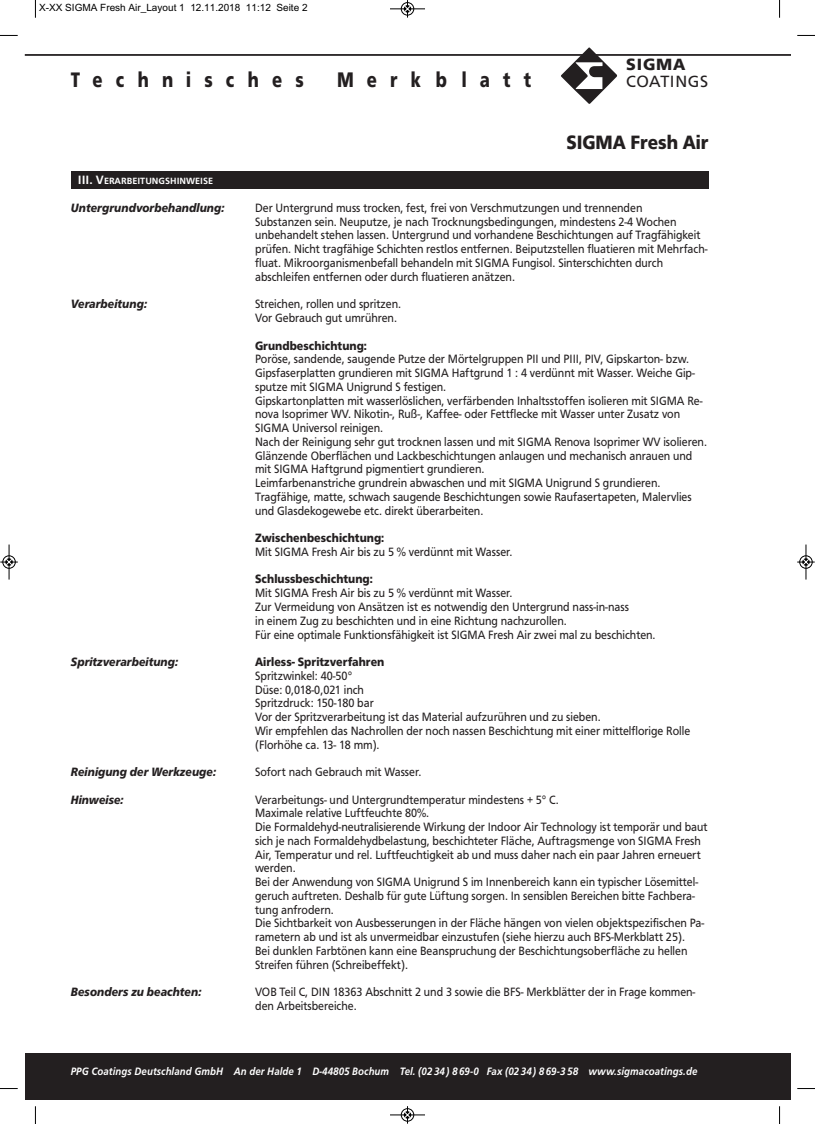
<style>
.page{position:relative;width:815px;height:1124px;background:#fff}
.page>*{position:absolute;margin:0;border:0;box-sizing:border-box;transform-origin:0 0}
.t1{font:700 21.88px "Frutus T";letter-spacing:.75em;color:#231f20;scale:.8 1}
.t2{font:700 20px "Frutus T";color:#231f20;scale:.9 1}
.t3{font:16.88px "Frutus T";color:#231f20}
.t4{font:700 16.88px "Frutus T";color:#231f20}
.t5{font:12.5px/13.8px "Frutus T";color:#231f20;scale:.9 1}
.t6{font:italic 700 12.5px "Frutus T";color:#231f20;scale:.9 1}
.t7{font:700 12.5px "Frutus T";color:#231f20;scale:.9 1}
.t8{font:italic 500 11.12px "Frutus T";letter-spacing:.01em;color:#fff;scale:.9 1}
.t9{font:10px "Arial";color:#000}
.t10{font:500 9.38px "Frutus T";color:#fff}
.s1{font-size:12.5px}
</style>
<div class="page">
<div style="left:25px;top:1052px;width:765px;height:46px;background:#231f20"></div>
<hr style="left:25px;top:54px;width:765px;height:2px;background:#231f20">
<svg style="left:561px;top:47px;width:56px;height:57px"></svg>
<div style="left:71px;top:171px;width:638px;height:18px;background:#231f20"></div>
<svg style="left:35px;top:0;width:1px;height:18px"></svg>
<svg style="left:0;top:35px;width:18px;height:1px"></svg>
<svg style="left:779px;top:0;width:1px;height:18px"></svg>
<svg style="left:797px;top:35px;width:18px;height:1px"></svg>
<svg style="left:35px;top:1106px;width:1px;height:17px"></svg>
<svg style="left:0;top:1088px;width:18px;height:1px"></svg>
<svg style="left:779px;top:1106px;width:1px;height:17px"></svg>
<svg style="left:797px;top:1088px;width:18px;height:1px"></svg>
<div style="left:401px;top:2px;width:13px;height:14px;border:1px solid #fff;border-radius:50%"></div>
<hr style="left:390px;top:9px;width:35px;height:1px;background:#000">
<div style="left:401px;top:2px;width:13px;height:13px;border:1px solid #000;border-radius:50%"></div>
<svg style="left:404px;top:0;width:7px;height:18px"></svg>
<hr style="left:390px;top:1114px;width:35px;height:1px;background:#000">
<div style="left:401px;top:1108px;width:13px;height:13px;border:1px solid #000;border-radius:50%"></div>
<svg style="left:404px;top:1106px;width:7px;height:17px"></svg>
<div style="left:2px;top:555px;width:14px;height:13px;border:1px solid #fff;border-radius:50%"></div>
<hr style="left:9px;top:544px;width:1px;height:35px;background:#000">
<div style="left:3px;top:555px;width:12px;height:13px;border:1px solid #000;border-radius:50%"></div>
<svg style="left:0;top:558px;width:18px;height:7px"></svg>
<div style="left:799px;top:555px;width:14px;height:13px;border:1px solid #fff;border-radius:50%"></div>
<hr style="left:806px;top:544px;width:1px;height:35px;background:#000">
<div style="left:800px;top:555px;width:12px;height:13px;border:1px solid #000;border-radius:50%"></div>
<svg style="left:797px;top:558px;width:18px;height:7px"></svg>
<p class="t9" style="left:39px;top:2px;width:270px">X-XX SIGMA Fresh Air_Layout 1 12.11.2018 11:12 Seite 2</p>
<h1 class="t1" style="left:71px;top:66px;width:293px">Technisches</h1>
<h1 class="t1" style="left:337px;top:66px;width:244px">Merkblatt</h1>
<p class="t10" style="left:78px;top:175px;width:137px"><span class="s1">III. V</span>ERARBEITUNGSHINWEISE</p>
<h3 class="t4" style="left:626px;top:55px;width:61px">SIGM A</h3>
<h3 class="t3" style="left:626px;top:71px;width:84px">C O A TIN GS</h3>
<h2 class="t2" style="left:566px;top:130px;width:160px">SIGMA Fresh Air</h2>
<p class="t6" style="left:71px;top:200px;width:172px">Untergrundvorbehandlung:</p>
<p class="t5" style="left:255px;top:201px;width:504px">Der Untergrund muss trocken, fest, frei von Verschmutzungen und trennenden<br>Substanzen sein. Neuputze, je nach Trocknungsbedingungen, mindestens 2-4 Wochen unbehandelt stehen lassen. Untergrund und vorhandene Beschichtungen auf Tragfähigkeit prüfen. Nicht tragfähige Schichten restlos entfernen. Beiputzstellen fluatieren mit Mehrfach&shy;fluat. Mikroorganismenbefall behandeln mit SIGMA Fungisol. Sinterschichten durch abschleifen entfernen oder durch fluatieren anätzen.</p>
<p class="t6" style="left:71px;top:296px;width:86px">Verarbeitung:</p>
<p class="t5" style="left:255px;top:297px;width:164px">Streichen, rollen und spritzen.<br>Vor Gebrauch gut umrühren.</p>
<p class="t7" style="left:255px;top:338px;width:126px">Grundbeschichtung:</p>
<p class="t5" style="left:255px;top:352px;width:504px">Poröse, sandende, saugende Putze der Mörtelgruppen PII und PIII, PIV, Gipskarton- bzw.<br>Gipsfaserplatten grundieren mit SIGMA Haftgrund 1 : 4 verdünnt mit Wasser. Weiche Gip&shy;sputze mit SIGMA Unigrund S festigen.<br>Gipskartonplatten mit wasserlöslichen, verfärbenden Inhaltsstoffen isolieren mit SIGMA Re&shy;nova Isoprimer WV. Nikotin-, Ruß-, Kaffee- oder Fettflecke mit Wasser unter Zusatz von SIGMA Universol reinigen.<br>Nach der Reinigung sehr gut trocknen lassen und mit SIGMA Renova Isoprimer WV isolieren.<br>Glänzende Oberflächen und Lackbeschichtungen anlaugen und mechanisch anrauen und mit SIGMA Haftgrund pigmentiert grundieren.<br>Leimfarbenanstriche grundrein abwaschen und mit SIGMA Unigrund S grundieren.<br>Tragfähige, matte, schwach saugende Beschichtungen sowie Raufasertapeten, Malervlies und Glasdekogewebe etc. direkt überarbeiten.</p>
<p class="t7" style="left:255px;top:530px;width:145px">Zwischenbeschichtung:</p>
<p class="t5" style="left:255px;top:544px;width:288px">Mit SIGMA Fresh Air bis zu 5 % verdünnt mit Wasser.</p>
<p class="t7" style="left:255px;top:571px;width:132px">Schlussbeschichtung:</p>
<p class="t5" style="left:255px;top:586px;width:446px">Mit SIGMA Fresh Air bis zu 5 % verdünnt mit Wasser.<br>Zur Vermeidung von Ansätzen ist es notwendig den Untergrund nass-in-nass<br>in einem Zug zu beschichten und in eine Richtung nachzurollen.<br>Für eine optimale Funktionsfähigkeit ist SIGMA Fresh Air zwei mal zu beschichten.</p>
<p class="t6" style="left:71px;top:654px;width:121px">Spritzverarbeitung:</p>
<p class="t7" style="left:255px;top:654px;width:145px">Airless- Spritzverfahren</p>
<p class="t5" style="left:255px;top:668px;width:485px">Spritzwinkel: 40-50°<br>Düse: 0,018-0,021 inch<br>Spritzdruck: 150-180 bar<br>Vor der Spritzverarbeitung ist das Material aufzurühren und zu sieben.<br>Wir empfehlen das Nachrollen der noch nassen Beschichtung mit einer mittelflorige Rolle (Florhöhe ca. 13- 18 mm).</p>
<p class="t6" style="left:71px;top:764px;width:163px">Reinigung der Werkzeuge:</p>
<p class="t5" style="left:255px;top:764px;width:186px">Sofort nach Gebrauch mit Wasser.</p>
<p class="t6" style="left:71px;top:791px;width:60px">Hinweise:</p>
<p class="t5" style="left:255px;top:792px;width:504px">Verarbeitungs- und Untergrundtemperatur mindestens + 5° C.<br>Maximale relative Luftfeuchte 80%.<br>Die Formaldehyd-neutralisierende Wirkung der Indoor Air Technology ist temporär und baut sich je nach Formaldehydbelastung, beschichteter Fläche, Auftragsmenge von SIGMA Fresh Air, Temperatur und rel. Luftfeuchtigkeit ab und muss daher nach ein paar Jahren erneuert werden.<br>Bei der Anwendung von SIGMA Unigrund S im Innenbereich kann ein typischer Lösemittel&shy;geruch auftreten. Deshalb für gute Lüftung sorgen. In sensiblen Bereichen bitte Fachbera&shy;tung anfrodern.<br>Die Sichtbarkeit von Ausbesserungen in der Fläche hängen von vielen objektspezifischen Pa&shy;rametern ab und ist als unvermeidbar einzustufen (siehe hierzu auch BFS-Merkblatt 25).<br>Bei dunklen Farbtönen kann eine Beanspruchung der Beschichtungsoberfläche zu hellen Streifen führen (Schreibeffekt).</p>
<p class="t6" style="left:71px;top:984px;width:147px">Besonders zu beachten:</p>
<p class="t5" style="left:255px;top:984px;width:491px">VOB Teil C, DIN 18363 Abschnitt 2 und 3 sowie die BFS- Merkblätter der in Frage kommen&shy;den Arbeitsbereiche.</p>
<p class="t8" style="left:71px;top:1064px;width:698px">PPG Coatings Deutschland GmbH An der Halde 1 D-44805 Bochum Tel. (02 34) 869-0 Fax (02 34) 869-3 58 www.sigmacoatings.de</p>
</div>
